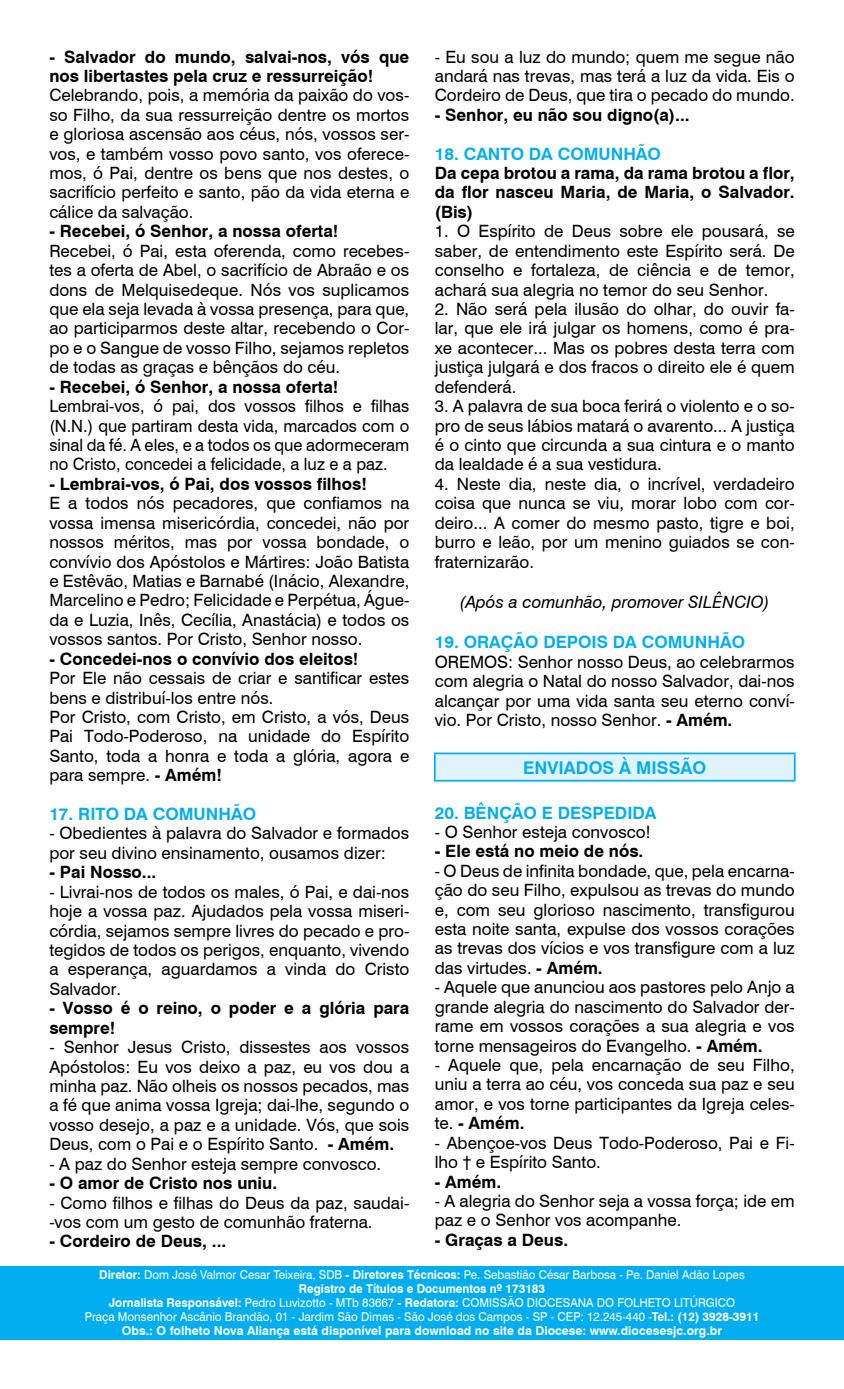
<style>
.page{position:relative;width:844px;height:1389px;background:#fff}
.page>*{position:absolute;margin:0;border:0;box-sizing:border-box;transform-origin:0 0}
.t1{font:700 17.5px "Swiss 721 BT";color:#00aeef}
.t2{font:16.97px/19.4px "Swiss 721 BT";color:#000;text-align:justify}
.t3{font:700 16.97px/19.4px "Swiss 721 BT";color:#000}
.t4{font:700 16.97px "Swiss 721 BT";color:#00aeef}
.t5{font:italic 16.97px "Swiss 721 BT";color:#000}
.t6{font:12.25px/14px "Swiss 721 BT";color:#fff;text-align:center;scale:.95 1}
.s1{font-weight:700}
</style>
<div class="page">
<div style="left:0;top:1266px;width:843px;height:73px;background:#00aeef"></div>
<div style="left:434px;top:753px;width:360px;height:28px;background:#e1f4fd"></div>
<hr style="left:434px;top:753px;width:361px;height:1px;background:#00aeef">
<svg style="left:434px;top:754px;width:1px;height:26px"></svg>
<hr style="left:793px;top:754px;width:2px;height:26px;background:#00aeef">
<hr style="left:434px;top:780px;width:361px;height:2px;background:#00aeef">
<p class="t3" style="left:49px;top:46px;width:361px">- Salvador do mundo, salvai-nos, vós que nos libertastes pela cruz e ressurreição!</p>
<p class="t2" style="left:49px;top:85px;width:361px">Celebrando, pois, a memória da paixão do vos&shy;so Filho, da sua ressurreição dentre os mortos e gloriosa ascensão aos céus, nós, vossos ser&shy;vos, e também vosso povo santo, vos oferece&shy;mos, ó Pai, dentre os bens que nos destes, o sacrifício perfeito e santo, pão da vida eterna e cálice da salvação.</p>
<p class="t3" style="left:49px;top:221px;width:290px">- Recebei, ó Senhor, a nossa oferta!</p>
<p class="t2" style="left:49px;top:240px;width:361px">Recebei, ó Pai, esta oferenda, como recebes&shy;tes a oferta de Abel, o sacrifício de Abraão e os dons de Melquisedeque. Nós vos suplicamos que ela seja levada à vossa presença, para que, ao participarmos deste altar, recebendo o Cor&shy;po e o Sangue de vosso Filho, sejamos repletos de todas as graças e bênçãos do céu.</p>
<p class="t3" style="left:49px;top:376px;width:290px">- Recebei, ó Senhor, a nossa oferta!</p>
<p class="t2" style="left:49px;top:396px;width:361px">Lembrai-vos, ó pai, dos vossos filhos e filhas (N.N.) que partiram desta vida, marcados com o sinal da fé. A eles, e a todos os que adormeceram no Cristo, concedei a felicidade, a luz e a paz.</p>
<p class="t3" style="left:49px;top:474px;width:319px">- Lembrai-vos, ó Pai, dos vossos filhos!</p>
<p class="t2" style="left:49px;top:493px;width:361px">E a todos nós pecadores, que confiamos na vossa imensa misericórdia, concedei, não por nossos méritos, mas por vossa bondade, o convívio dos Apóstolos e Mártires: João Batista e Estêvão, Matias e Barnabé (Inácio, Alexandre, Marcelino e Pedro; Felicidade e Perpétua, Águe&shy;da e Luzia, Inês, Cecília, Anastácia) e todos os vossos santos. Por Cristo, Senhor nosso.</p>
<p class="t3" style="left:49px;top:648px;width:310px">- Concedei-nos o convívio dos eleitos!</p>
<p class="t2" style="left:49px;top:668px;width:361px;text-align:left">Por Ele não cessais de criar e santificar estes bens e distribuí-los entre nós.<br>Por Cristo, com Cristo, em Cristo, a vós, Deus Pai Todo-Poderoso, na unidade do Espírito Santo, toda a honra e toda a glória, agora e para sempre. <span class="s1">- Amém!</span></p>
<p class="t4" style="left:49px;top:802px;width:208px">17. RITO DA COMUNHÃO</p>
<p class="t2" style="left:49px;top:823px;width:361px">- Obedientes à palavra do Salvador e formados por seu divino ensinamento, ousamos dizer:</p>
<p class="t3" style="left:49px;top:862px;width:109px">- Pai Nosso...</p>
<p class="t2" style="left:49px;top:881px;width:361px">- Livrai-nos de todos os males, ó Pai, e dai-nos hoje a vossa paz. Ajudados pela vossa miseri&shy;córdia, sejamos sempre livres do pecado e pro&shy;tegidos de todos os perigos, enquanto, vivendo a esperança, aguardamos a vinda do Cristo Salvador.</p>
<p class="t3" style="left:49px;top:998px;width:361px">- Vosso é o reino, o poder e a glória para sempre!</p>
<p class="t2" style="left:49px;top:1037px;width:361px">- Senhor Jesus Cristo, dissestes aos vossos Apóstolos: Eu vos deixo a paz, eu vos dou a minha paz. Não olheis os nossos pecados, mas a fé que anima vossa Igreja; dai-lhe, segundo o vosso desejo, a paz e a unidade. Vós, que sois Deus, com o Pai e o Espírito Santo. <span class="s1">- Amém.</span></p>
<p class="t2" style="left:49px;top:1153px;width:333px">- A paz do Senhor esteja sempre convosco.</p>
<p class="t3" style="left:49px;top:1173px;width:229px">- O amor de Cristo nos uniu.</p>
<p class="t2" style="left:49px;top:1192px;width:361px">- Como filhos e filhas do Deus da paz, saudai--vos com um gesto de comunhão fraterna.</p>
<p class="t3" style="left:49px;top:1231px;width:178px">- Cordeiro de Deus, ...</p>
<p class="t6" style="left:85px;top:1267px;width:711px"><span class="s1">Diretor:</span> Dom José Valmor Cesar Teixeira, SDB <span class="s1">- Diretores Técnicos:</span> Pe. Sebastião César Barbosa - Pe. Daniel Adão Lopes <span class="s1">Registro de Títulos e Documentos nº 173183<br>Jornalista Responsável:</span> Pedro Luvizotto - MTb 83667 <span class="s1">- Redatora:</span> COMISSÃO DIOCESANA DO FOLHETO LITÚRGICO<br>Praça Monsenhor Ascânio Brandão, 01 - Jardim São Dimas - São José dos Campos - SP - CEP: 12.245-440 -<span class="s1">Tel.: (12) 3928-3911<br>Obs.: O folheto Nova Aliança está disponível para download no site da Diocese: www.diocesesjc.org.br</span></p>
<p class="t2" style="left:434px;top:46px;width:361px">- Eu sou a luz do mundo; quem me segue não andará nas trevas, mas terá a luz da vida. Eis o Cordeiro de Deus, que tira o pecado do mundo.</p>
<p class="t3" style="left:434px;top:104px;width:256px">- Senhor, eu não sou digno(a)...</p>
<p class="t4" style="left:434px;top:142px;width:228px">18. CANTO DA COMUNHÃO</p>
<p class="t3" style="left:434px;top:163px;width:361px;text-align:justify">Da cepa brotou a rama, da rama brotou a flor, da flor nasceu Maria, de Maria, o Salvador. (Bis)</p>
<p class="t2" style="left:434px;top:221px;width:361px">1. O Espírito de Deus sobre ele pousará, se saber, de entendimento este Espírito será. De conselho e fortaleza, de ciência e de temor, achará sua alegria no temor do seu Senhor.</p>
<p class="t2" style="left:434px;top:299px;width:361px">2. Não será pela ilusão do olhar, do ouvir fa&shy;lar, que ele irá julgar os homens, como é pra&shy;xe acontecer... Mas os pobres desta terra com justiça julgará e dos fracos o direito ele é quem defenderá.</p>
<p class="t2" style="left:434px;top:396px;width:361px">3. A palavra de sua boca ferirá o violento e o so&shy;pro de seus lábios matará o avarento... A justiça é o cinto que circunda a sua cintura e o manto da lealdade é a sua vestidura.</p>
<p class="t2" style="left:434px;top:473px;width:361px">4. Neste dia, neste dia, o incrível, verdadeiro coisa que nunca se viu, morar lobo com cor&shy;deiro... A comer do mesmo pasto, tigre e boi, burro e leão, por um menino guiados se con&shy;fraternizarão.</p>
<p class="t5" style="left:460px;top:590px;width:311px">(Após a comunhão, promover SILÊNCIO)</p>
<p class="t4" style="left:434px;top:631px;width:312px">19. ORAÇÃO DEPOIS DA COMUNHÃO</p>
<p class="t2" style="left:434px;top:651px;width:361px">OREMOS: Senhor nosso Deus, ao celebrarmos com alegria o Natal do nosso Salvador, dai-nos alcançar por uma vida santa seu eterno conví&shy;vio. Por Cristo, nosso Senhor. <span class="s1">- Amém.</span></p>
<p class="t1" style="left:523px;top:755px;width:184px">ENVIADOS À MISSÃO</p>
<p class="t4" style="left:434px;top:801px;width:223px">20. BÊNÇÃO E DESPEDIDA</p>
<p class="t2" style="left:434px;top:822px;width:218px">- O Senhor esteja convosco!</p>
<p class="t3" style="left:434px;top:841px;width:210px">- Ele está no meio de nós.</p>
<p class="t2" style="left:434px;top:860px;width:361px">- O Deus de infinita bondade, que, pela encarna&shy;ção do seu Filho, expulsou as trevas do mundo e, com seu glorioso nascimento, transfigurou esta noite santa, expulse dos vossos corações as trevas dos vícios e vos transfigure com a luz das virtudes. <span class="s1">- Amém.</span></p>
<p class="t2" style="left:434px;top:977px;width:361px">- Aquele que anunciou aos pastores pelo Anjo a grande alegria do nascimento do Salvador der&shy;rame em vossos corações a sua alegria e vos torne mensageiros do Evangelho. <span class="s1">- Amém.</span></p>
<p class="t2" style="left:434px;top:1055px;width:361px">- Aquele que, pela encarnação de seu Filho, uniu a terra ao céu, vos conceda sua paz e seu amor, e vos torne participantes da Igreja celes&shy;te. <span class="s1">- Amém.</span></p>
<p class="t2" style="left:434px;top:1132px;width:361px">- Abençoe-vos Deus Todo-Poderoso, Pai e Fi&shy;lho † e Espírito Santo.</p>
<p class="t3" style="left:434px;top:1171px;width:68px">- Amém.</p>
<p class="t2" style="left:434px;top:1191px;width:361px">- A alegria do Senhor seja a vossa força; ide em paz e o Senhor vos acompanhe.</p>
<p class="t3" style="left:434px;top:1230px;width:135px">- Graças a Deus.</p>
</div>
